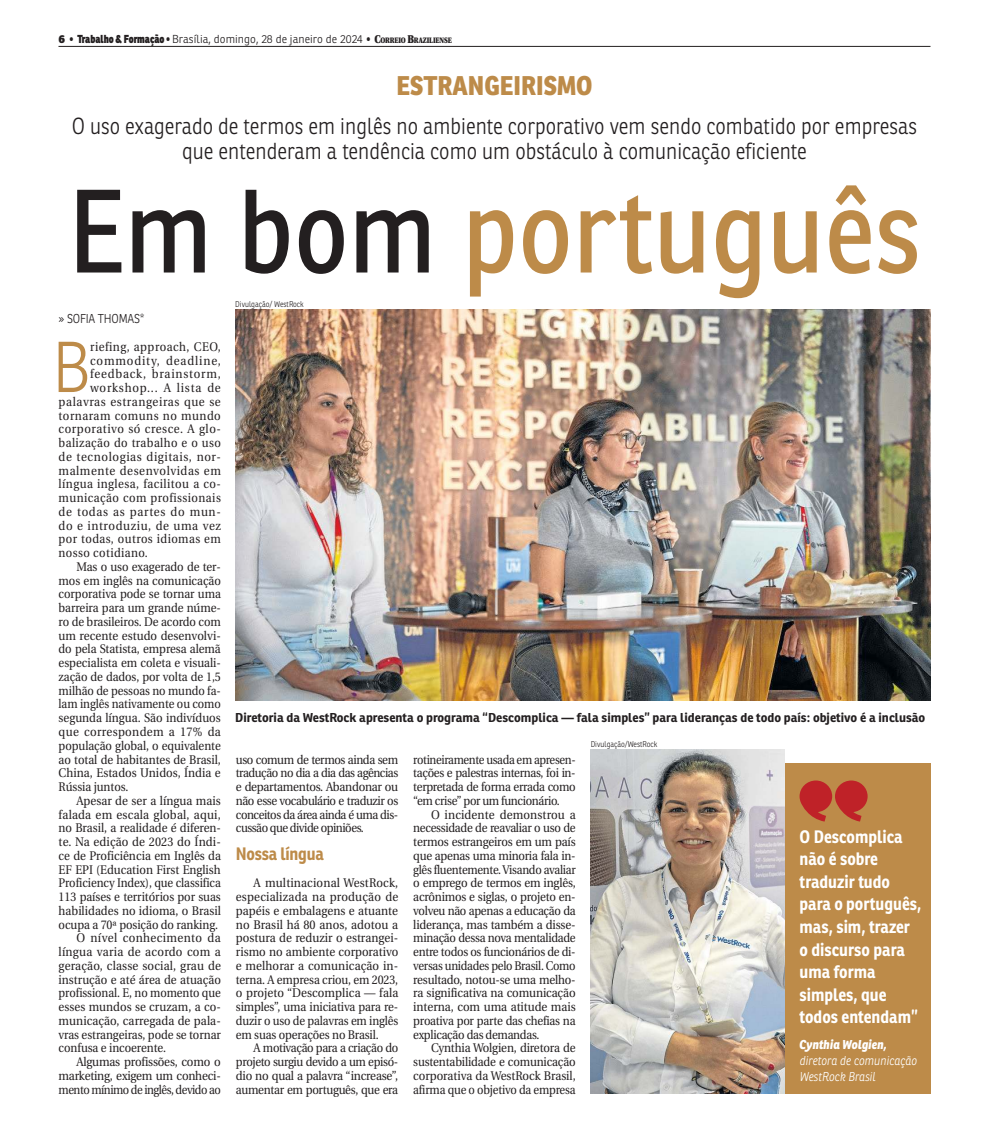
<style>
.page{position:relative;width:989px;height:1124px;background:#fff}
.page>*{position:absolute;margin:0;border:0;box-sizing:border-box;transform-origin:0 0}
.t1{font:115px "Ronnia";color:#bd8b49;scale:.9 1}
.t2{font:300 69.88px "Ronnia";color:#bd8b49;scale:.9 1}
.t3{font:800 26.25px "Ronnia";color:#bd8b49;scale:.9 1}
.t4{font:300 22.5px/25px "Ronnia";color:#231f20;text-align:center;scale:.9 1}
.t5{font:700 17.5px/22.5px "Ronnia";color:#fff;scale:.9 1}
.t6{font:700 17.5px "Ronnia";letter-spacing:-.015em;color:#bd8b49;scale:.9 1}
.t7{font:12.5px/13.8px "Utopia";letter-spacing:-.005em;color:#231f20;text-align:justify;scale:.92 1}
.t8{font:12.5px/13.8px "Utopia";letter-spacing:-.005em;color:#231f20;text-align:justify;scale:.91 1}
.t9{font:12.5px/13.8px "Utopia";letter-spacing:-.005em;color:#231f20;text-align:justify;scale:.9 1}
.t10{font:12.5px/13.8px "Utopia";letter-spacing:-.005em;color:#231f20;text-align:justify;scale:.88 1}
.t11{font:12.5px "Utopia";letter-spacing:-.005em;color:#231f20;scale:.89 1}
.t12{font:700 12.5px "Ronnia";color:#231f20}
.t13{font:12.5px "Utopia";letter-spacing:.035em;color:#231f20;scale:.9 1}
.t14{font:12.5px "Utopia";letter-spacing:.05em;color:#231f20;scale:.92 1}
.t15{font:12.5px "Utopia";letter-spacing:.04em;color:#231f20;scale:.91 1}
.t16{font:12.5px "Utopia";letter-spacing:.015em;color:#231f20;scale:.92 1}
.t17{font:12.5px "Utopia";letter-spacing:.03em;color:#231f20;scale:.92 1}
.t18{font:12.5px "Utopia";letter-spacing:.065em;color:#231f20;scale:.92 1}
.t19{font:italic 300 12.5px/15.6px "Ronnia";color:#fff;scale:.9 1}
.t20{font:12.5px "Utopia";letter-spacing:-.04em;color:#231f20;scale:.89 1}
.t21{font:12.5px "Utopia";letter-spacing:.045em;color:#231f20;scale:.91 1}
.t22{font:12.5px "Utopia";letter-spacing:.045em;color:#231f20;scale:.92 1}
.t23{font:12.5px "Utopia";letter-spacing:.02em;color:#231f20;scale:.92 1}
.t24{font:12.5px "Utopia";letter-spacing:.055em;color:#231f20;scale:.92 1}
.t25{font:12.5px "Utopia";letter-spacing:.075em;color:#231f20;scale:.92 1}
.t26{font:italic 800 12.5px "Ronnia";color:#fff;scale:.9 1}
.t27{font:300 12.5px "Ronnia";letter-spacing:-.015em;color:#231f20;scale:.9 1}
.t28{font:300 11.25px "Ronnia";letter-spacing:.005em;color:#231f20}
.t29{font:300 8.12px "Ronnia";color:#231f20;scale:.9 1}
.s1{font-weight:800}
.s2{font-family:"Utopia";font-weight:900}
.s3{font-family:"Utopia";font-weight:900;font-size:7.88px}
.s4{color:#231f20}
</style>
<div class="page">
<hr style="left:58px;top:46px;width:872px;height:1px;background:#231f20">
<div style="left:779px;top:763px;width:151px;height:330px;background:#bd8b49"></div>
<img style="left:590px;top:749px;width:194px;height:344px">
<img style="left:235px;top:309px;width:695px;height:391px">
<svg style="left:799px;top:780px;width:68px;height:41px"></svg>
<p class="t28" style="left:58px;top:34px;width:395px"><span class="s1">6</span> <span class="s2">•</span> <span class="s1">Trabalho &amp; Formação</span> <span class="s2">•</span> Brasília, domingo, 28 de janeiro de 2024 <span class="s2">•</span> <span class="s2">C</span><span class="s3">ORREIO</span> <span class="s2">B</span><span class="s3">RAZILIENSE</span></p>
<h3 class="t3" style="left:396px;top:76px;width:220px">ESTRANGEIRISMO</h3>
<h3 class="t4" style="left:72px;top:115px;width:941px">O uso exagerado de termos em inglês no ambiente corporativo vem sendo combatido por empresas que entenderam a tendência como um obstáculo à comunicação eficiente</h3>
<h1 class="t1" style="left:68px;top:185px;width:949px"><span class="s4">Em bom</span> português</h1>
<p class="t27" style="left:59px;top:313px;width:96px">» SOFIA THOMAS*</p>
<h2 class="t2" style="left:52px;top:338px;width:43px">B</h2>
<p class="t15" style="left:90px;top:339px;width:145px">riefing, approach, CEO,</p>
<p class="t25" style="left:90px;top:353px;width:144px">commodity, deadline,</p>
<p class="t18" style="left:90px;top:367px;width:144px">feedback, brainstorm,</p>
<p class="t18" style="left:90px;top:381px;width:144px">workshop... A lista de</p>
<p class="t14" style="left:59px;top:394px;width:178px">palavras estrangeiras que se</p>
<p class="t15" style="left:59px;top:408px;width:180px">tornaram comuns no mundo</p>
<p class="t21" style="left:59px;top:422px;width:180px">corporativo só cresce. A glo-</p>
<p class="t13" style="left:59px;top:436px;width:182px">balização do trabalho e o uso</p>
<p class="t14" style="left:59px;top:449px;width:178px">de tecnologias digitais, nor-</p>
<p class="t22" style="left:59px;top:463px;width:178px">malmente desenvolvidas em</p>
<p class="t15" style="left:59px;top:477px;width:180px">língua inglesa, facilitou a co-</p>
<p class="t13" style="left:59px;top:491px;width:182px">municação com profissionais</p>
<p class="t24" style="left:59px;top:504px;width:178px">de todas as partes do mun-</p>
<p class="t14" style="left:59px;top:518px;width:178px">do e introduziu, de uma vez</p>
<p class="t13" style="left:59px;top:532px;width:182px">por todas, outros idiomas em</p>
<p class="t13" style="left:59px;top:546px;width:101px">nosso cotidiano.</p>
<p class="t9" style="left:76px;top:560px;width:162px">Mas o uso exagerado de ter-</p>
<p class="t9" style="left:59px;top:573px;width:182px">mos em inglês na comunicação</p>
<p class="t9" style="left:59px;top:587px;width:182px">corporativa pode se tornar uma</p>
<p class="t9" style="left:59px;top:601px;width:182px">barreira para um grande núme-</p>
<p class="t9" style="left:59px;top:615px;width:182px">ro de brasileiros. De acordo com</p>
<p class="t8" style="left:59px;top:628px;width:180px">um recente estudo desenvolvi-</p>
<p class="t9" style="left:59px;top:642px;width:182px">do pela Statista, empresa alemã</p>
<p class="t9" style="left:59px;top:656px;width:182px">especialista em coleta e visuali-</p>
<p class="t9" style="left:59px;top:670px;width:182px">zação de dados, por volta de 1,5</p>
<p class="t11" style="left:59px;top:683px;width:184px">milhão de pessoas no mundo fa-</p>
<p class="t11" style="left:59px;top:697px;width:184px">lam inglês nativamente ou como</p>
<p class="t8" style="left:59px;top:711px;width:180px">segunda língua. São indivíduos</p>
<p class="t17" style="left:59px;top:724px;width:178px">que correspondem a 17% da</p>
<p class="t9" style="left:59px;top:738px;width:182px">população global, o equivalente</p>
<p class="t9" style="left:59px;top:752px;width:182px">ao total de habitantes de Brasil,</p>
<p class="t8" style="left:59px;top:766px;width:180px">China, Estados Unidos, Índia e</p>
<p class="t9" style="left:59px;top:780px;width:79px">Rússia juntos.</p>
<p class="t8" style="left:76px;top:793px;width:160px">Apesar de ser a língua mais</p>
<p class="t16" style="left:59px;top:807px;width:178px">falada em escala global, aqui,</p>
<p class="t8" style="left:59px;top:821px;width:180px">no Brasil, a realidade é diferen-</p>
<p class="t7" style="left:59px;top:835px;width:178px">te. Na edição de 2023 do Índi-</p>
<p class="t8" style="left:59px;top:848px;width:180px">ce de Proficiência em Inglês da</p>
<p class="t8" style="left:59px;top:862px;width:180px">EF EPI (Education First English</p>
<p class="t11" style="left:59px;top:876px;width:184px">Proficiency Index), que classifica</p>
<p class="t9" style="left:59px;top:890px;width:182px">113 países e territórios por suas</p>
<p class="t8" style="left:59px;top:903px;width:180px">habilidades no idioma, o Brasil</p>
<p class="t9" style="left:59px;top:917px;width:179px">ocupa a 70ª posição do ranking.</p>
<p class="t17" style="left:76px;top:931px;width:159px">O nível conhecimento da</p>
<p class="t23" style="left:59px;top:944px;width:178px">língua varia de acordo com a</p>
<p class="t16" style="left:59px;top:958px;width:178px">geração, classe social, grau de</p>
<p class="t8" style="left:59px;top:972px;width:180px">instrução e até área de atuação</p>
<p class="t11" style="left:59px;top:986px;width:184px">profissional. E, no momento que</p>
<p class="t8" style="left:59px;top:1000px;width:180px">esses mundos se cruzam, a co-</p>
<p class="t8" style="left:59px;top:1013px;width:180px">municação, carregada de pala-</p>
<p class="t9" style="left:59px;top:1027px;width:182px">vras estrangeiras, pode se tornar</p>
<p class="t9" style="left:59px;top:1041px;width:121px">confusa e incoerente.</p>
<p class="t7" style="left:76px;top:1055px;width:158px">Algumas profissões, como o</p>
<p class="t7" style="left:59px;top:1068px;width:178px">marketing, exigem um conheci-</p>
<p class="t20" style="left:59px;top:1082px;width:184px">mento mínimo de inglês, devido ao</p>
<p class="t29" style="left:235px;top:300px;width:78px">Divulgação/ WestRock</p>
<p class="t12" style="left:235px;top:712px;width:691px">Diretoria da WestRock apresenta o programa “Descomplica — fala simples” para lideranças de todo país: objetivo é a inclusão</p>
<p class="t8" style="left:236px;top:752px;width:180px">uso comum de termos ainda sem tradução no dia a dia das agências e departamentos. Abandonar ou não esse vocabulário e traduzir os conceitos da área ainda é uma dis&shy;cussão que divide opiniões.</p>
<h3 class="t6" style="left:236px;top:846px;width:99px">Nossa língua</h3>
<p class="t7" style="left:236px;top:876px;width:178px;text-indent:18px">A multinacional WestRock, especializada na produção de papéis e embalagens e atuante no Brasil há 80 anos, adotou a postura de reduzir o estrangei&shy;rismo no ambiente corporativo e melhorar a comunicação in&shy;terna. A empresa criou, em 2023, o projeto “Descomplica — fala simples”, uma iniciativa para re&shy;duzir o uso de palavras em inglês em suas operações no Brasil.</p>
<p class="t9" style="left:236px;top:1041px;width:182px;text-indent:18px">A motivação para a criação do projeto surgiu devido a um episó&shy;dio no qual a palavra “increase”, aumentar em português, que era</p>
<p class="t10" style="left:413px;top:752px;width:186px">rotineiramente usada em apresen&shy;tações e palestras internas, foi in&shy;terpretada de forma errada como “em crise” por um funcionário.</p>
<p class="t7" style="left:413px;top:807px;width:178px;text-indent:18px">O incidente demonstrou a necessidade de reavaliar o uso de termos estrangeiros em um país que apenas uma minoria fala in&shy;glês fluentemente. Visando avaliar o emprego de termos em inglês, acrônimos e siglas, o projeto en&shy;volveu não apenas a educação da liderança, mas também a disse&shy;minação dessa nova mentalidade entre todos os funcionários de di&shy;versas unidades pelo Brasil. Como resultado, notou-se uma melho&shy;ra significativa na comunicação interna, com uma atitude mais proativa por parte das chefias na explicação das demandas.</p>
<p class="t8" style="left:413px;top:1041px;width:180px;text-indent:18px">Cynthia Wolgien, diretora de sustentabilidade e comunicação corporativa da WestRock Brasil, afirma que o objetivo da empresa</p>
<p class="t29" style="left:590px;top:740px;width:75px">Divulgação/WestRock</p>
<h3 class="t5" style="left:799px;top:827px;width:137px">O Descomplica não é sobre traduzir tudo para o português, mas, sim, trazer o discurso para uma forma simples, que todos entendam”</h3>
<p class="t26" style="left:799px;top:1039px;width:99px">Cynthia Wolgien,</p>
<p class="t19" style="left:799px;top:1053px;width:132px">diretora de comunicação<br>WestRock Brasil</p>
</div>
